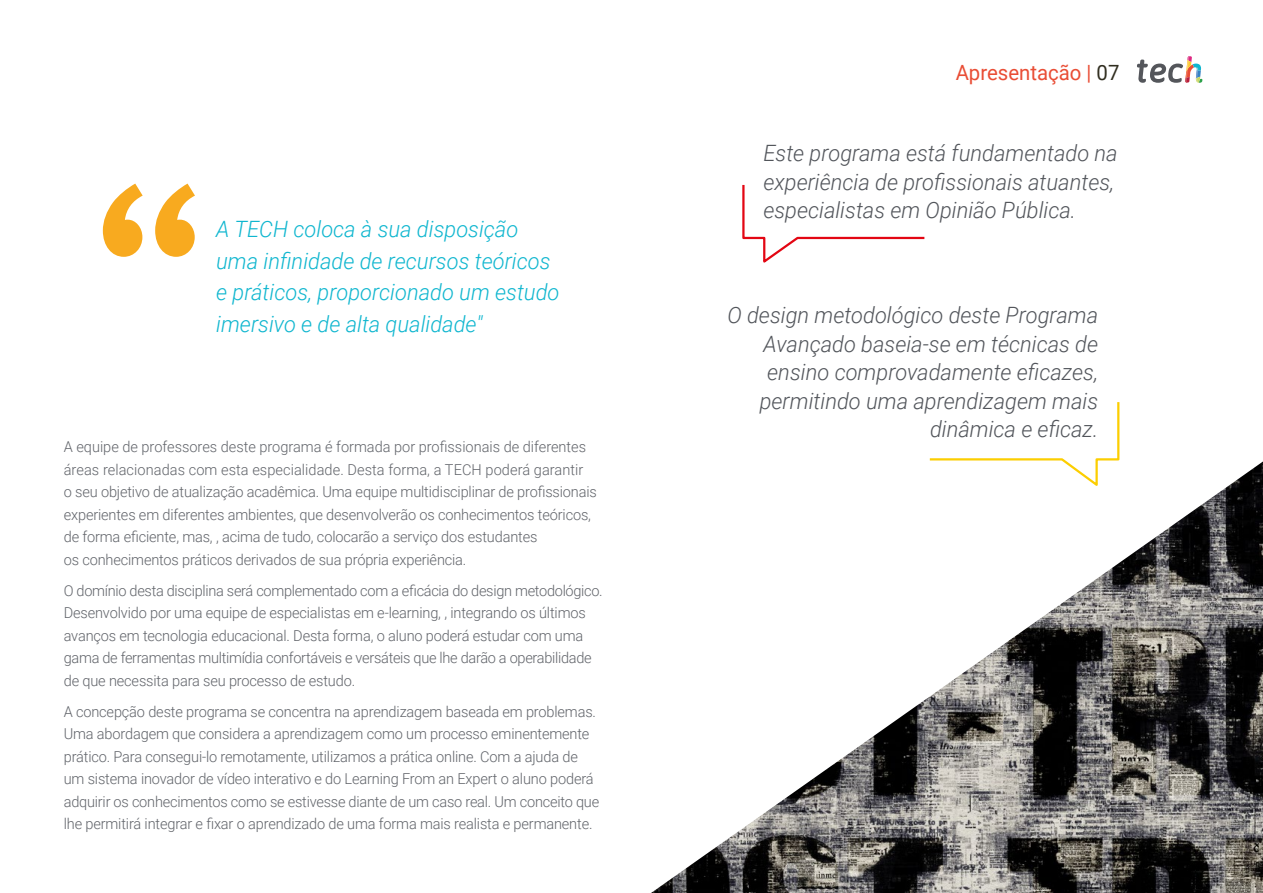
<style>
.page{position:relative;width:1263px;height:893px;background:#fff}
.page>*{position:absolute;margin:0;border:0;box-sizing:border-box;transform-origin:0 0}
.t1{font:italic 300 22.5px/28.5px "Roboto";color:#52555b;text-align:right}
.t2{font:italic 300 22.5px/31.5px "Roboto";color:#0fb6cf}
.t3{font:21px "Roboto";color:#e94d35}
.t4{font:300 15px/22.5px "Roboto";letter-spacing:-.01em;color:#61646a}
.s1{color:#312e20}
</style>
<div class="page">
<svg style="left:103px;top:184px;width:92px;height:73px"></svg>
<img style="left:651px;top:461px;width:612px;height:432px">
<svg style="left:1137px;top:56px;width:65px;height:27px"></svg>
<svg style="left:927px;top:402px;width:193px;height:87px"></svg>
<svg style="left:742px;top:184px;width:183px;height:79px"></svg>
<h1 class="t2" style="left:216px;top:212px;width:345px">A TECH coloca à sua disposição uma infinidade de recursos teóricos e práticos, proporcionado um estudo imersivo e de alta qualidade"</h1>
<p class="t4" style="left:64px;top:435px;width:535px">A equipe de professores deste programa é formada por profissionais de diferentes áreas relacionadas com esta especialidade. Desta forma, a TECH poderá garantir<br>o seu objetivo de atualização acadêmica. Uma equipe multidisciplinar de profissionais experientes em diferentes ambientes, que desenvolverão os conhecimentos teóricos, de forma eficiente, mas, , acima de tudo, colocarão a serviço dos estudantes<br>os conhecimentos práticos derivados de sua própria experiência.</p>
<p class="t4" style="left:64px;top:578px;width:540px">O domínio desta disciplina será complementado com a eficácia do design metodológico.<br>Desenvolvido por uma equipe de especialistas em e-learning, , integrando os últimos avanços em tecnologia educacional. Desta forma, o aluno poderá estudar com uma gama de ferramentas multimídia confortáveis e versáteis que lhe darão a operabilidade de que necessita para seu processo de estudo.</p>
<p class="t4" style="left:64px;top:699px;width:537px">A concepção deste programa se concentra na aprendizagem baseada em problemas.<br>Uma abordagem que considera a aprendizagem como um processo eminentemente prático. Para consegui-lo remotamente, utilizamos a prática online. Com a ajuda de um sistema inovador de vídeo interativo e do Learning From an Expert o aluno poderá adquirir os conhecimentos como se estivesse diante de um caso real. Um conceito que lhe permitirá integrar e fixar o aprendizado de uma forma mais realista e permanente.</p>
<h2 class="t3" style="left:956px;top:57px;width:165px">Apresentação | <span class="s1">07</span></h2>
<h1 class="t1" style="left:763px;top:138px;width:356px;text-align:left">Este programa está fundamentado na experiência de profissionais atuantes, especialistas em Opinião Pública.</h1>
<h1 class="t1" style="left:727px;top:300px;width:372px">O design metodológico deste Programa<br>Avançado baseia-se em técnicas de ensino comprovadamente eficazes, permitindo uma aprendizagem mais dinâmica e eficaz.</h1>
</div>
